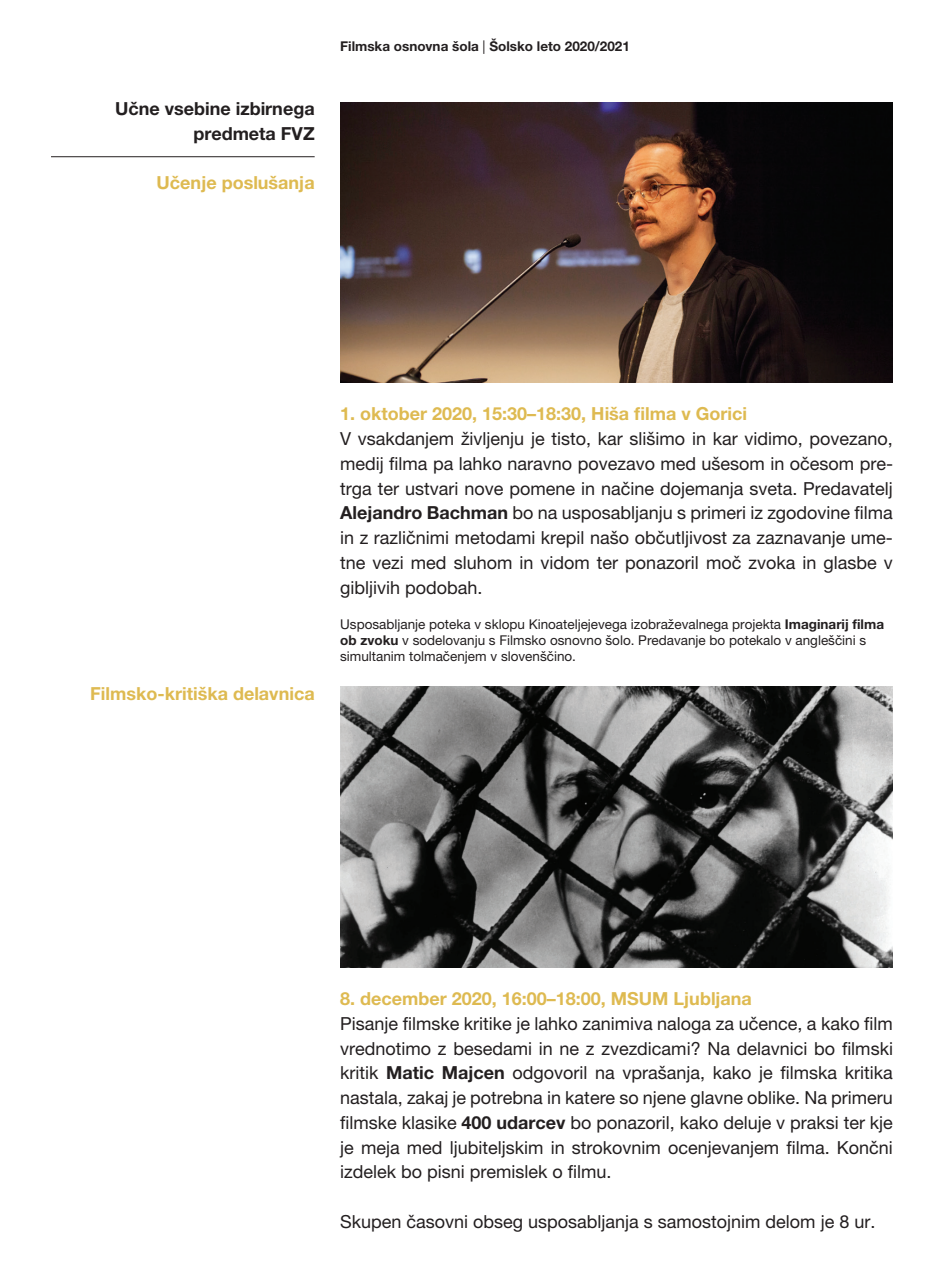
<style>
.page{position:relative;width:944px;height:1276px;background:#fff}
.page>*{position:absolute;margin:0;border:0;box-sizing:border-box;transform-origin:0 0}
.t1{font:18px/24.8px "Helvetica Neue LT Pro";color:#231f20;text-align:justify}
.t2{font:700 18px "Helvetica Neue LT Pro";color:#deba51}
.t3{font:700 18px/24.8px "Helvetica Neue LT Pro";color:#231f20;text-align:right}
.t4{font:13.5px/16.2px "Helvetica Neue LT Pro";color:#231f20}
.t5{font:700 13.5px "Helvetica Neue LT Pro";color:#231f20}
.s1{font-weight:400}
.s2{font-weight:700}
</style>
<div class="page">
<hr style="left:51px;top:156px;width:264px;height:1px;background:#231f20">
<img style="left:340px;top:102px;width:553px;height:281px">
<img style="left:340px;top:687px;width:553px;height:280px">
<p class="t3" style="left:115px;top:96px;width:201px">Učne vsebine izbirnega predmeta FVZ</p>
<p class="t2" style="left:157px;top:172px;width:160px">Učenje poslušanja</p>
<p class="t5" style="left:340px;top:38px;width:291px">Filmska osnovna šola <span class="s1">|</span> Šolsko leto 2020/2021</p>
<p class="t2" style="left:90px;top:682px;width:226px">Filmsko-kritiška delavnica</p>
<p class="t2" style="left:340px;top:403px;width:409px">1. oktober 2020, 15:30–18:30, Hiša filma v Gorici</p>
<p class="t1" style="left:340px;top:426px;width:554px">V vsakdanjem življenju je tisto, kar slišimo in kar vidimo, povezano, medij filma pa lahko naravno povezavo med ušesom in očesom pre&shy;trga ter ustvari nove pomene in načine dojemanja sveta. Predavatelj <span class="s2">Alejandro Bachman</span> bo na usposabljanju s primeri iz zgodovine filma in z različnimi metodami krepil našo občutljivost za zaznavanje ume&shy;tne vezi med sluhom in vidom ter ponazoril moč zvoka in glasbe v gibljivih podobah.</p>
<p class="t4" style="left:340px;top:616px;width:545px">Usposabljanje poteka v sklopu Kinoateljejevega izobraževalnega projekta <span class="s2">Imaginarij filma ob zvoku</span> v sodelovanju s Filmsko osnovno šolo. Predavanje bo potekalo v angleščini s simultanim tolmačenjem v slovenščino.</p>
<p class="t2" style="left:340px;top:987px;width:413px">8. december 2020, 16:00–18:00, MSUM Ljubljana</p>
<p class="t1" style="left:340px;top:1011px;width:554px">Pisanje filmske kritike je lahko zanimiva naloga za učence, a kako film vrednotimo z besedami in ne z zvezdicami? Na delavnici bo filmski kritik <span class="s2">Matic Majcen</span> odgovoril na vprašanja, kako je filmska kritika nastala, zakaj je potrebna in katere so njene glavne oblike. Na primeru filmske klasike <span class="s2">400 udarcev</span> bo ponazoril, kako deluje v praksi ter kje je meja med ljubiteljskim in strokovnim ocenjevanjem filma. Končni izdelek bo pisni premislek o filmu.</p>
<p class="t1" style="left:340px;top:1209px;width:537px">Skupen časovni obseg usposabljanja s samostojnim delom je 8 ur.</p>
</div>
